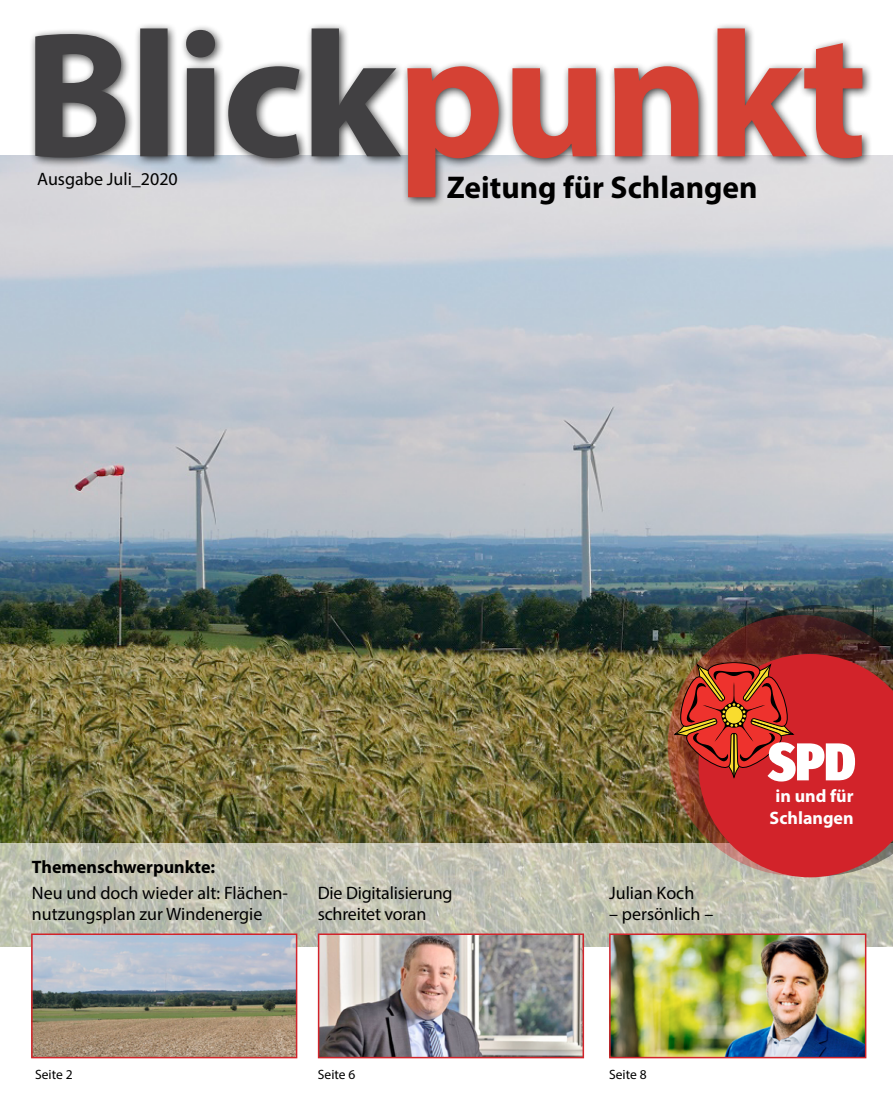
<style>
.page{position:relative;width:893px;height:1106px;background:#fff}
.page>*{position:absolute;margin:0;border:0;box-sizing:border-box;transform-origin:0 0}
.t1{font:700 31.5px "Myriad Pro";color:#000}
.t2{font:18px/21.6px "Myriad Pro";color:#000}
.t3{font:700 18px "Myriad Pro";color:#000}
.t4{font:700 18px/21.6px "Myriad Pro";color:#fff;text-align:center}
.t5{font:13.5px "Myriad Pro";color:#000}
</style>
<div class="page">
<img style="left:0;top:155px;width:893px;height:688px">
<svg style="left:0;top:843px;width:893px;height:107px;background:#c2c3b3"></svg>
<img style="left:34px;top:936px;width:260px;height:119px">
<div style="left:31px;top:933px;width:266px;height:125px;border:2px solid #d2232a"></div>
<img style="left:321px;top:936px;width:260px;height:119px">
<div style="left:318px;top:933px;width:266px;height:125px;border:2px solid #d2232a"></div>
<img style="left:612px;top:936px;width:251px;height:119px">
<div style="left:609px;top:933px;width:257px;height:125px;border:2px solid #d2232a"></div>
<div style="left:401px;top:22px;width:472px;height:186px;background:#000;opacity:.75"></div>
<svg style="left:407px;top:28px;width:455px;height:169px"></svg>
<div style="left:29px;top:22px;width:381px;height:147px;background:#000;opacity:.75"></div>
<svg style="left:35px;top:28px;width:366px;height:130px;fill:#464547"></svg>
<svg style="left:683px;top:605px;width:210px;height:9px;background:#40514f"></svg>
<img style="left:668px;top:614px;width:225px;height:262px">
<svg style="left:698px;top:654px;width:195px;height:223px;background:#c53537"></svg>
<svg style="left:674px;top:662px;width:181px;height:119px;background:#c74a3f"></svg>
<p class="t2" style="left:37px;top:168px;width:142px">Ausgabe Juli_2020</p>
<h1 class="t1" style="left:447px;top:167px;width:312px">Zeitung für Schlangen</h1>
<p class="t3" style="left:32px;top:855px;width:185px">Themenschwerpunkte:</p>
<p class="t2" style="left:32px;top:881px;width:258px">Neu und doch wieder alt: Flächen&shy;nutzungsplan zur Windenergie</p>
<p class="t2" style="left:318px;top:881px;width:136px">Die Digitalisierung schreitet voran</p>
<p class="t2" style="left:609px;top:881px;width:87px">Julian Koch</p>
<p class="t2" style="left:609px;top:903px;width:106px">– persönlich –</p>
<p class="t4" style="left:769px;top:784px;width:86px">in und für<br>Schlangen</p>
<p class="t5" style="left:35px;top:1066px;width:39px">Seite 2</p>
<p class="t5" style="left:318px;top:1066px;width:39px">Seite 6</p>
<p class="t5" style="left:609px;top:1066px;width:39px">Seite 8</p>
</div>
